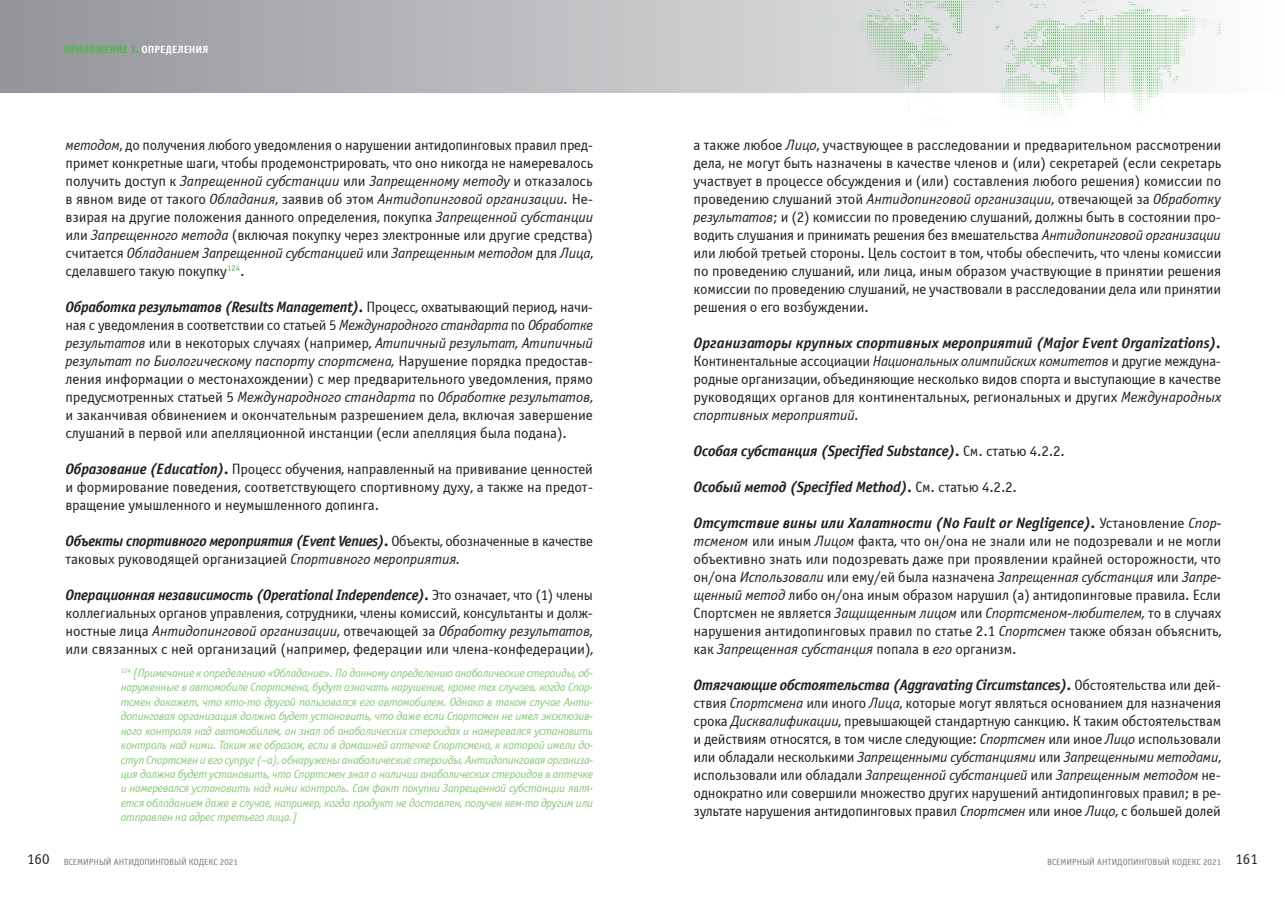
<style>
.page{position:relative;width:1285px;height:919px;background:#fff}
.page>*{position:absolute;margin:0;border:0;box-sizing:border-box;transform-origin:0 0}
.t1{font:15px/18px "Officina Sans Win C";letter-spacing:-.01em;color:#231f20;text-align:justify}
.t2{font:italic 700 15px "Officina Sans Win C";letter-spacing:-.01em;color:#231f20}
.t3{font:italic 12px/14.4px "Officina Sans Win C";letter-spacing:-.025em;color:#88c878;text-align:justify}
.t4{font:700 10.5px "Officina Sans Win C";color:#4cb848}
.t5{font:9px "Officina Sans Win C";color:#76787b}
.s1{color:#fff}
.s2{font-style:italic}
.s3{font-weight:700;font-style:italic}
.s4{font-weight:400;font-style:normal}
.s5{font-size:15px;color:#231f20}
</style>
<div class="page">
<svg style="left:0;top:0;width:801px;height:92px"></svg>
<svg style="left:801px;top:0;width:425px;height:122px"></svg>
<p class="t4" style="left:64px;top:44px;width:146px">ПРИЛОЖЕНИЕ 1. <span class="s1">ОПРЕДЕЛЕНИЯ</span></p>
<p class="t1" style="left:65px;top:136px;width:529px"><span class="s2">методом</span>, до получения любого уведомления о нарушении антидопинговых правил пред&shy;примет конкретные шаги, чтобы продемонстрировать, что оно никогда не намеревалось получить доступ к <span class="s2">Запрещенной субстанции</span> или <span class="s2">Запрещенному методу</span> и отказалось в явном виде от такого <span class="s2">Обладания</span>, заявив об этом <span class="s2">Антидопинговой организации.</span> Не&shy;взирая на другие положения данного определения, покупка <span class="s2">Запрещенной субстанции </span>или <span class="s2">Запрещенного метода</span> (включая покупку через электронные или другие средства) считается <span class="s2">Обладанием Запрещенной субстанцией</span> или <span class="s2">Запрещенным методом</span> для <span class="s2">Лица</span>, сделавшего такую покупку<sup>124</sup>.</p>
<p class="t1" style="left:65px;top:298px;width:529px"><span class="s3">Обработка результатов (Results Management).</span> Процесс, охватывающий период, начи&shy;ная с уведомления в соответствии со статьей 5 <span class="s2">Международного стандарта</span> по <span class="s2">Обработке результатов</span> или в некоторых случаях (например, <span class="s2">Атипичный результат, Атипичный результат по Биологическому паспорту спортсмена,</span> Нарушение порядка предостав&shy;ления информации о местонахождении) с мер предварительного уведомления, прямо предусмотренных статьей 5 <span class="s2">Международного стандарта</span> по <span class="s2">Обработке результатов</span>, и заканчивая обвинением и окончательным разрешением дела, включая завершение слушаний в первой или апелляционной инстанции (если апелляция была подана).</p>
<p class="t1" style="left:65px;top:460px;width:529px"><span class="s3">Образование (Education).</span> Процесс обучения, направленный на прививание ценностей и формирование поведения, соответствующего спортивному духу, а также на предот&shy;вращение умышленного и неумышленного допинга.</p>
<p class="t1" style="left:65px;top:532px;width:529px"><span class="s3">Объекты спортивного мероприятия (Event Venues).</span> Объекты, обозначенные в качестве таковых руководящей организацией <span class="s2">Спортивного мероприятия.</span></p>
<p class="t1" style="left:65px;top:586px;width:529px"><span class="s3">Операционная независимость (Operational Independence).</span> Это означает, что (1) члены коллегиальных органов управления, сотрудники, члены комиссий, консультанты и долж&shy;ностные лица <span class="s2">Антидопинговой организации</span>, отвечающей за <span class="s2">Обработку результатов</span>, или связанных с ней организаций (например, федерации или члена-конфедерации),</p>
<p class="t3" style="left:121px;top:666px;width:474px"><sup>124</sup> [Примечание к определению «Обладание». По данному определению анаболические стероиды, об&shy;наруженные в автомобиле Спортсмена, будут означать нарушение, кроме тех случаев, когда Спор&shy;тсмен докажет, что кто-то другой пользовался его автомобилем. Однако в таком случае Анти&shy;допинговая организация должна будет установить, что даже если Спортсмен не имел эксклюзив&shy;ного контроля над автомобилем, он знал об анаболических стероидах и намеревался установить контроль над ними. Таким же образом, если в домашней аптечке Спортсмена, к которой имели до&shy;ступ Спортсмен и его супруг (–а), обнаружены анаболические стероиды, Антидопинговая организа&shy;ция должна будет установить, что Спортсмен знал о наличии анаболических стероидов в аптечке и намеревался установить над ними контроль. Сам факт покупки Запрещенной субстанции явля&shy;ется обладанием даже в случае, например, когда продукт не доставлен, получен кем-то другим или отправлен на адрес третьего лица.]</p>
<p class="t1" style="left:693px;top:136px;width:529px">а также любое <span class="s2">Лицо</span>, участвующее в расследовании и предварительном рассмотрении дела, не могут быть назначены в качестве членов и (или) секретарей (если секретарь участвует в процессе обсуждения и (или) составления любого решения) комиссии по проведению слушаний этой <span class="s2">Антидопинговой организации</span>, отвечающей за <span class="s2">Обработку результатов</span>; и (2) комиссии по проведению слушаний, должны быть в состоянии про&shy;водить слушания и принимать решения без вмешательства <span class="s2">Антидопинговой организации </span>или любой третьей стороны. Цель состоит в том, чтобы обеспечить, что члены комиссии по проведению слушаний, или лица, иным образом участвующие в принятии решения комиссии по проведению слушаний, не участвовали в расследовании дела или принятии решения о его возбуждении.</p>
<p class="t1" style="left:693px;top:334px;width:529px"><span class="s3">Организаторы крупных спортивных мероприятий (Major Event Organizations).<br></span>Континентальные ассоциации <span class="s2">Национальных олимпийских комитетов</span> и другие междуна&shy;родные организации, объединяющие несколько видов спорта и выступающие в качестве руководящих органов для континентальных, региональных и других <span class="s2">Международных спортивных мероприятий.</span></p>
<p class="t2" style="left:693px;top:442px;width:373px">Особая субстанция (Specified Substance). <span class="s4">См. статью 4.2.2.</span></p>
<p class="t2" style="left:693px;top:478px;width:325px">Особый метод (Specified Method). <span class="s4">См. статью 4.2.2.</span></p>
<p class="t1" style="left:693px;top:514px;width:529px"><span class="s3">Отсутствие вины или Халатности (No Fault or Negligence).</span> Установление <span class="s2">Спор&shy;тсменом</span> или иным <span class="s2">Лицом</span> факта, что он/она не знали или не подозревали и не могли объективно знать или подозревать даже при проявлении крайней осторожности, что он/она <span class="s2">Использовали</span> или ему/ей была назначена <span class="s2">Запрещенная субстанция</span> или <span class="s2">Запре&shy;щенный метод</span> либо он/она иным образом нарушил (а) антидопинговые правила. Если Спортсмен не является <span class="s2">Защищенным лицом</span> или <span class="s2">Спортсменом-любителем,</span> то в случаях нарушения антидопинговых правил по статье 2.1 <span class="s2">Спортсмен</span> также обязан объяснить, как <span class="s2">Запрещенная субстанция</span> попала в <span class="s2">его</span> организм.</p>
<p class="t1" style="left:693px;top:676px;width:529px"><span class="s3">Отягчающие обстоятельства (Aggravating Circumstances).</span> Обстоятельства или дей&shy;ствия <span class="s2">Спортсмена</span> или иного <span class="s2">Лица</span>, которые могут являться основанием для назначения срока <span class="s2">Дисквалификации</span>, превышающей стандартную санкцию. К таким обстоятельствам и действиям относятся, в том числе следующие: <span class="s2">Спортсмен</span> или иное <span class="s2">Лицо</span> использовали или обладали несколькими <span class="s2">Запрещенными субстанциями</span> или <span class="s2">Запрещенными методами</span>, использовали или обладали <span class="s2">Запрещенной субстанцией</span> или <span class="s2">Запрещенным методом</span> не&shy;однократно или совершили множество других нарушений антидопинговых правил; в ре&shy;зультате нарушения антидопинговых правил <span class="s2">Спортсмен</span> или иное <span class="s2">Лицо</span>, с большей долей</p>
<p class="t5" style="left:27px;top:856px;width:212px"><span class="s5">160</span> ВСЕМИРНЫЙ АНТИДОПИНГОВЫЙ КОДЕКС 2021</p>
<p class="t5" style="left:1046px;top:856px;width:212px">ВСЕМИРНЫЙ АНТИДОПИНГОВЫЙ КОДЕКС 2021 <span class="s5">161</span></p>
</div>
